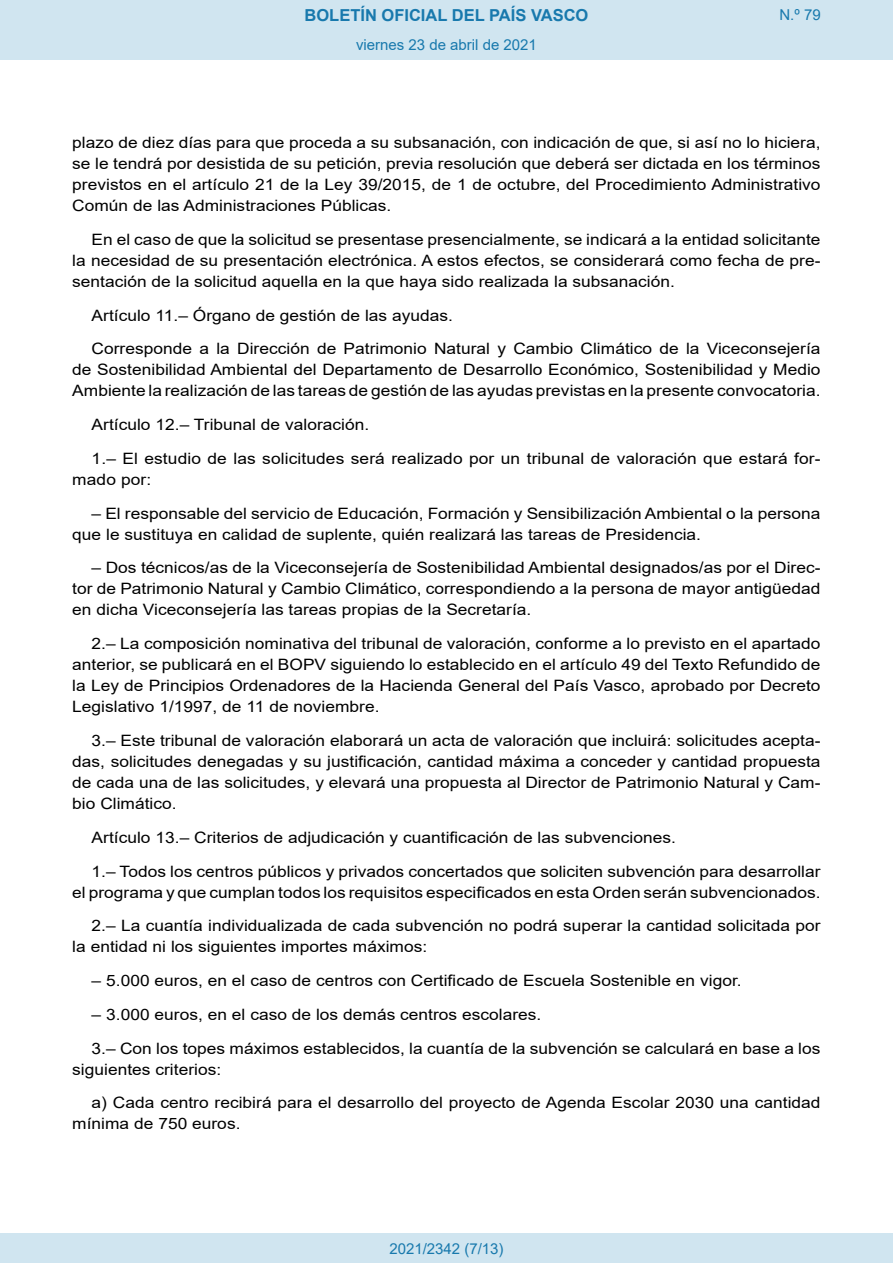
<style>
.page{position:relative;width:893px;height:1263px;background:#fff}
.page>*{position:absolute;margin:0;border:0;box-sizing:border-box;transform-origin:0 0}
.t1{font:700 16.5px "Arial";color:#1879ad}
.BOPVDetalle{font:15.6px/21px "Arial";color:#000;text-align:justify;scale:1.11 1}
.Paginacion_Centro{font:15px "Arial";color:#1879ad}
</style>
<div class="page">
<div style="left:0;top:0;width:893px;height:60px;background:#d0e5f0"></div>
<div style="left:0;top:1233px;width:893px;height:30px;background:#d0e5f0"></div>
<p class="t1" style="left:305px;top:3px;width:285px">BOLETÍN OFICIAL DEL PAÍS VASCO</p>
<p class="Paginacion_Centro" style="left:356px;top:35px;width:182px">viernes 23 de abril de 2021</p>
<p class="Paginacion_Centro" style="left:779px;top:5px;width:43px">N.º 79</p>
<p class="BOPVDetalle" style="left:72px;top:132px;width:676px">plazo de diez días para que proceda a su subsanación, con indicación de que, si así no lo hiciera, se le tendrá por desistida de su petición, previa resolución que deberá ser dictada en los términos previstos en el artículo 21 de la Ley 39/2015, de 1 de octubre, del Procedimiento Administrativo Común de las Administraciones Públicas.</p>
<p class="BOPVDetalle" style="left:72px;top:229px;width:676px;text-indent:19px">En el caso de que la solicitud se presentase presencialmente, se indicará a la entidad solicitante la necesidad de su presentación electrónica. A estos efectos, se considerará como fecha de pre&shy;sentación de la solicitud aquella en la que haya sido realizada la subsanación.</p>
<p class="BOPVDetalle" style="left:92px;top:305px;width:327px">Artículo 11.– Órgano de gestión de las ayudas.</p>
<p class="BOPVDetalle" style="left:72px;top:338px;width:676px;text-indent:19px">Corresponde a la Dirección de Patrimonio Natural y Cambio Climático de la Viceconsejería de Sostenibilidad Ambiental del Departamento de Desarrollo Económico, Sostenibilidad y Medio Ambiente la realización de las tareas de gestión de las ayudas previstas en la presente convocatoria.</p>
<p class="BOPVDetalle" style="left:92px;top:414px;width:252px">Artículo 12.– Tribunal de valoración.</p>
<p class="BOPVDetalle" style="left:72px;top:448px;width:676px;text-indent:19px">1.– El estudio de las solicitudes será realizado por un tribunal de valoración que estará for&shy;mado por:</p>
<p class="BOPVDetalle" style="left:72px;top:503px;width:675px;text-indent:19px">– El responsable del servicio de Educación, Formación y Sensibilización Ambiental o la persona que le sustituya en calidad de suplente, quién realizará las tareas de Presidencia.</p>
<p class="BOPVDetalle" style="left:72px;top:557px;width:676px;text-indent:19px">– Dos técnicos/as de la Viceconsejería de Sostenibilidad Ambiental designados/as por el Direc&shy;tor de Patrimonio Natural y Cambio Climático, correspondiendo a la persona de mayor antigüedad en dicha Viceconsejería las tareas propias de la Secretaría.</p>
<p class="BOPVDetalle" style="left:72px;top:633px;width:676px;text-indent:19px">2.– La composición nominativa del tribunal de valoración, conforme a lo previsto en el apartado anterior, se publicará en el BOPV siguiendo lo establecido en el artículo 49 del Texto Refundido de la Ley de Principios Ordenadores de la Hacienda General del País Vasco, aprobado por Decreto Legislativo 1/1997, de 11 de noviembre.</p>
<p class="BOPVDetalle" style="left:72px;top:730px;width:676px;text-indent:19px">3.– Este tribunal de valoración elaborará un acta de valoración que incluirá: solicitudes acepta&shy;das, solicitudes denegadas y su justificación, cantidad máxima a conceder y cantidad propuesta de cada una de las solicitudes, y elevará una propuesta al Director de Patrimonio Natural y Cam&shy;bio Climático.</p>
<p class="BOPVDetalle" style="left:92px;top:827px;width:528px">Artículo 13.– Criterios de adjudicación y cuantificación de las subvenciones.</p>
<p class="BOPVDetalle" style="left:72px;top:860px;width:676px;text-align:right">1.– Todos los centros públicos y privados concertados que soliciten subvención para desarrollar<br>el programa y que cumplan todos los requisitos especificados en esta Orden serán subvencionados.</p>
<p class="BOPVDetalle" style="left:72px;top:915px;width:676px;text-indent:19px">2.– La cuantía individualizada de cada subvención no podrá superar la cantidad solicitada por la entidad ni los siguientes importes máximos:</p>
<p class="BOPVDetalle" style="left:92px;top:970px;width:587px">– 5.000 euros, en el caso de centros con Certificado de Escuela Sostenible en vigor.</p>
<p class="BOPVDetalle" style="left:92px;top:1004px;width:407px">– 3.000 euros, en el caso de los demás centros escolares.</p>
<p class="BOPVDetalle" style="left:72px;top:1037px;width:676px;text-indent:19px">3.– Con los topes máximos establecidos, la cuantía de la subvención se calculará en base a los siguientes criterios:</p>
<p class="BOPVDetalle" style="left:72px;top:1092px;width:676px;text-indent:19px">a) Cada centro recibirá para el desarrollo del proyecto de Agenda Escolar 2030 una cantidad mínima de 750 euros.</p>
<p class="Paginacion_Centro" style="left:389px;top:1238px;width:116px">2021/2342 (7/13)</p>
</div>
